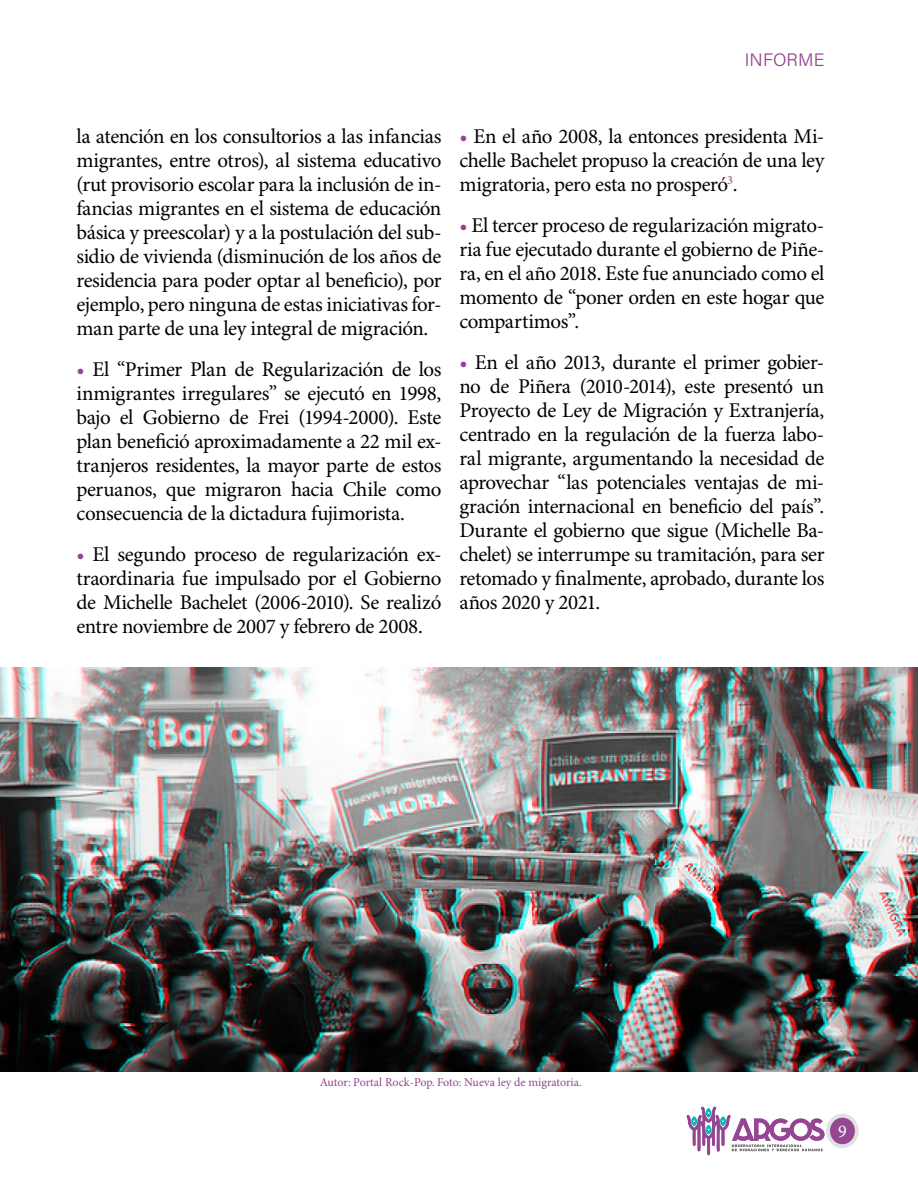
<style>
.page{position:relative;width:918px;height:1188px;background:#fff}
.page>*{position:absolute;margin:0;border:0;box-sizing:border-box;transform-origin:0 0}
.t1{font:21px/24px "Minion Pro";letter-spacing:-.025em;color:#000;text-align:justify}
.t2{font:18px "Acumin Variable Concept";letter-spacing:.015em;color:#944493}
.t3{font:18px "Minion Pro";color:#fff}
.t4{font:12px "Minion Pro";color:#944493}
.s1{color:#944493}
</style>
<div class="page">
<svg style="left:686px;top:1106px;width:138px;height:49px"></svg>
<svg style="left:826px;top:1114px;width:32px;height:34px"></svg>
<div style="left:830px;top:1118px;width:25px;height:26px;background:#954794;border-radius:50%"></div>
<img style="left:0;top:668px;width:918px;height:404px">
<p class="t2" style="left:745px;top:47px;width:81px">INFORME</p>
<p class="t1" style="left:77px;top:125px;width:367px">la atención en los consultorios a las infancias migrantes, entre otros), al sistema educativo (rut provisorio escolar para la inclusión de in&shy;fancias migrantes en el sistema de educación básica y preescolar) y a la postulación del sub&shy;sidio de vivienda (disminución de los años de residencia para poder optar al beneficio), por ejemplo, pero ninguna de estas iniciativas for&shy;man parte de una ley integral de migración.</p>
<p class="t1" style="left:77px;top:358px;width:367px"><span class="s1">•</span> El “Primer Plan de Regularización de los inmigrantes irregulares” se ejecutó en 1998, bajo el Gobierno de Frei (1994-2000). Este plan benefició aproximadamente a 22 mil ex&shy;tranjeros residentes, la mayor parte de estos peruanos, que migraron hacia Chile como consecuencia de la dictadura fujimorista.</p>
<p class="t1" style="left:77px;top:543px;width:366px"><span class="s1">•</span> El segundo proceso de regularización ex&shy;traordinaria fue impulsado por el Gobierno de Michelle Bachelet (2006-2010). Se realizó entre noviembre de 2007 y febrero de 2008.</p>
<p class="t1" style="left:459px;top:125px;width:366px"><span class="s1">•</span> En el año 2008, la entonces presidenta Mi&shy;chelle Bachelet propuso la creación de una ley migratoria, pero esta no prosperó<sup>3</sup>.</p>
<p class="t1" style="left:459px;top:214px;width:366px"><span class="s1">•</span> El tercer proceso de regularización migrato&shy;ria fue ejecutado durante el gobierno de Piñe&shy;ra, en el año 2018. Este fue anunciado como el momento de “poner orden en este hogar que compartimos”.</p>
<p class="t1" style="left:459px;top:351px;width:367px"><span class="s1">•</span> En el año 2013, durante el primer gobier&shy;no de Piñera (2010-2014), este presentó un Proyecto de Ley de Migración y Extranjería, centrado en la regulación de la fuerza labo&shy;ral migrante, argumentando la necesidad de aprovechar “las potenciales ventajas de mi&shy;gración internacional en beneficio del país”.<br>Durante el gobierno que sigue (Michelle Ba&shy;chelet) se interrumpe su tramitación, para ser retomado y finalmente, aprobado, durante los años 2020 y 2021.</p>
<p class="t4" style="left:320px;top:1075px;width:264px">Autor: Portal Rock-Pop. Foto: Nueva ley de migratoria.</p>
<p class="t3" style="left:838px;top:1120px;width:10px">9</p>
</div>
